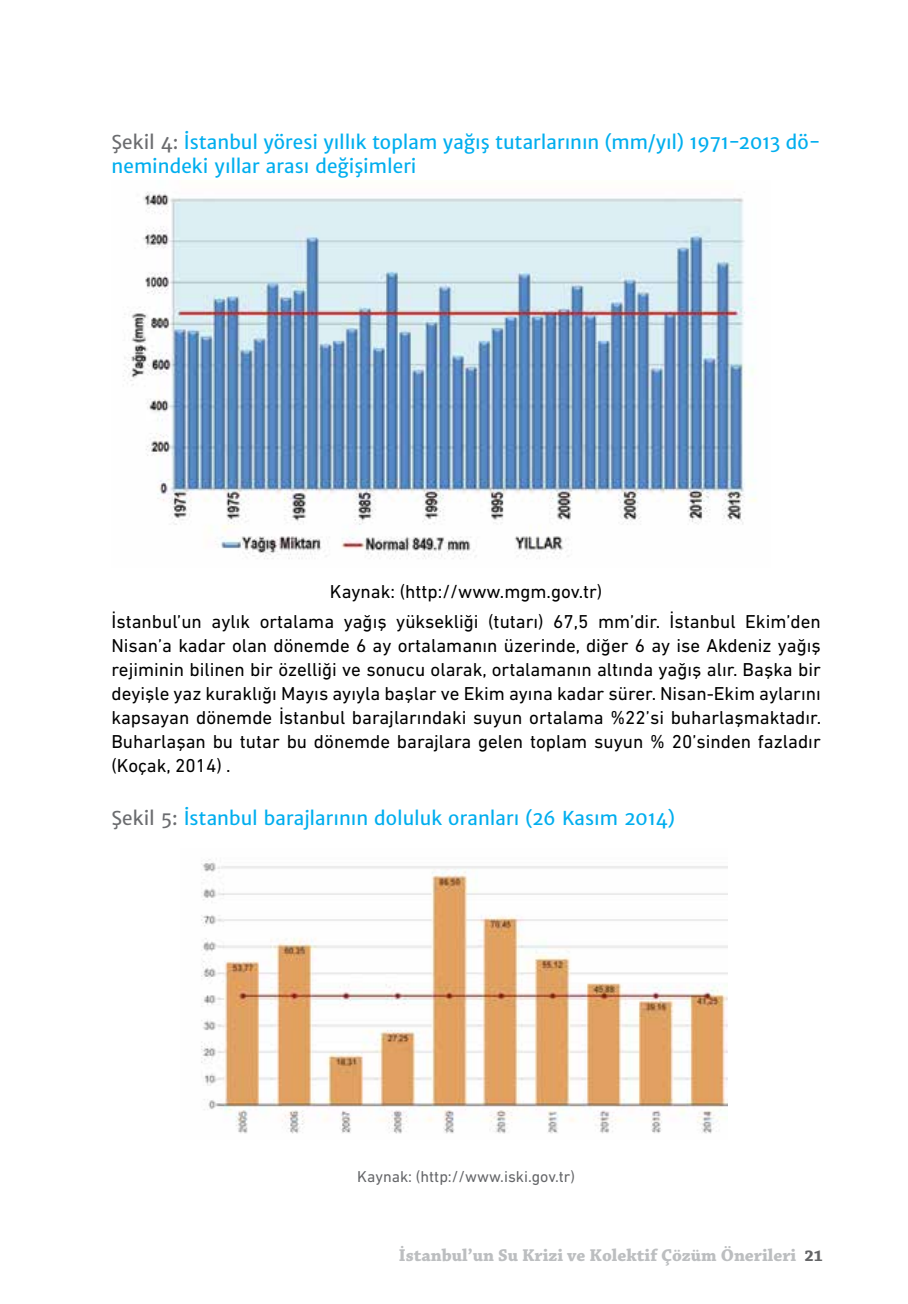
<style>
.page{position:relative;width:908px;height:1304px;background:#fff}
.page>*{position:absolute;margin:0;border:0;box-sizing:border-box;transform-origin:0 0}
.t1{font:19px/24px "DIN Next LT Pro";color:#000;text-align:center}
.t2{font:19px/24px "Merriweather Sans";color:#00aeef}
.t3{font:700 18px "Chaparral Pro";color:#bcbec0}
.t4{font:16px "DIN Next LT Pro";color:#656669}
.s1{color:#6b6c6f}
.s2{font-family:"Chaparral Pro Bold Capt";font-weight:400;font-size:16px;color:#636466}
</style>
<div class="page">
<img style="left:123px;top:191px;width:634px;height:368px">
<img style="left:201px;top:859px;width:526px;height:275px">
<p class="t2" style="left:111px;top:130px;width:710px"><span class="s1">Şekil 4:</span> İstanbul yöresi yıllık toplam yağış tutarlarının (mm/yıl) 1971-2013 dö&shy;nemindeki yıllar arası değişimleri</p>
<p class="t1" style="left:111px;top:577px;width:710px;line-height:29.6px">Kaynak: (http://www.mgm.gov.tr)<br>İstanbul’un aylık ortalama yağış yüksekliği (tutarı) 67,5 mm’dir. İstanbul Ekim’den</p>
<p class="t1" style="left:111px;top:633px;width:711px;text-align:justify">Nisan’a kadar olan dönemde 6 ay ortalamanın üzerinde, diğer 6 ay ise Akdeniz yağış rejiminin bilinen bir özelliği ve sonucu olarak, ortalamanın altında yağış alır. Başka bir deyişle yaz kuraklığı Mayıs ayıyla başlar ve Ekim ayına kadar sürer. Nisan-Ekim aylarını kapsayan dönemde İstanbul barajlarındaki suyun ortalama %22’si buharlaşmaktadır.<br>Buharlaşan bu tutar bu dönemde barajlara gelen toplam suyun % 20’sinden fazladır (Koçak, 2014) .</p>
<p class="t2" style="left:111px;top:807px;width:564px"><span class="s1">Şekil 5:</span> İstanbul barajlarının doluluk oranları (26 Kasım 2014)</p>
<p class="t4" style="left:357px;top:1167px;width:219px">Kaynak: (http://www.iski.gov.tr)</p>
<p class="t3" style="left:398px;top:1245px;width:425px">İstanbul’un Su Krizi ve Kolektif Çözüm Önerileri <span class="s2">21</span></p>
</div>
